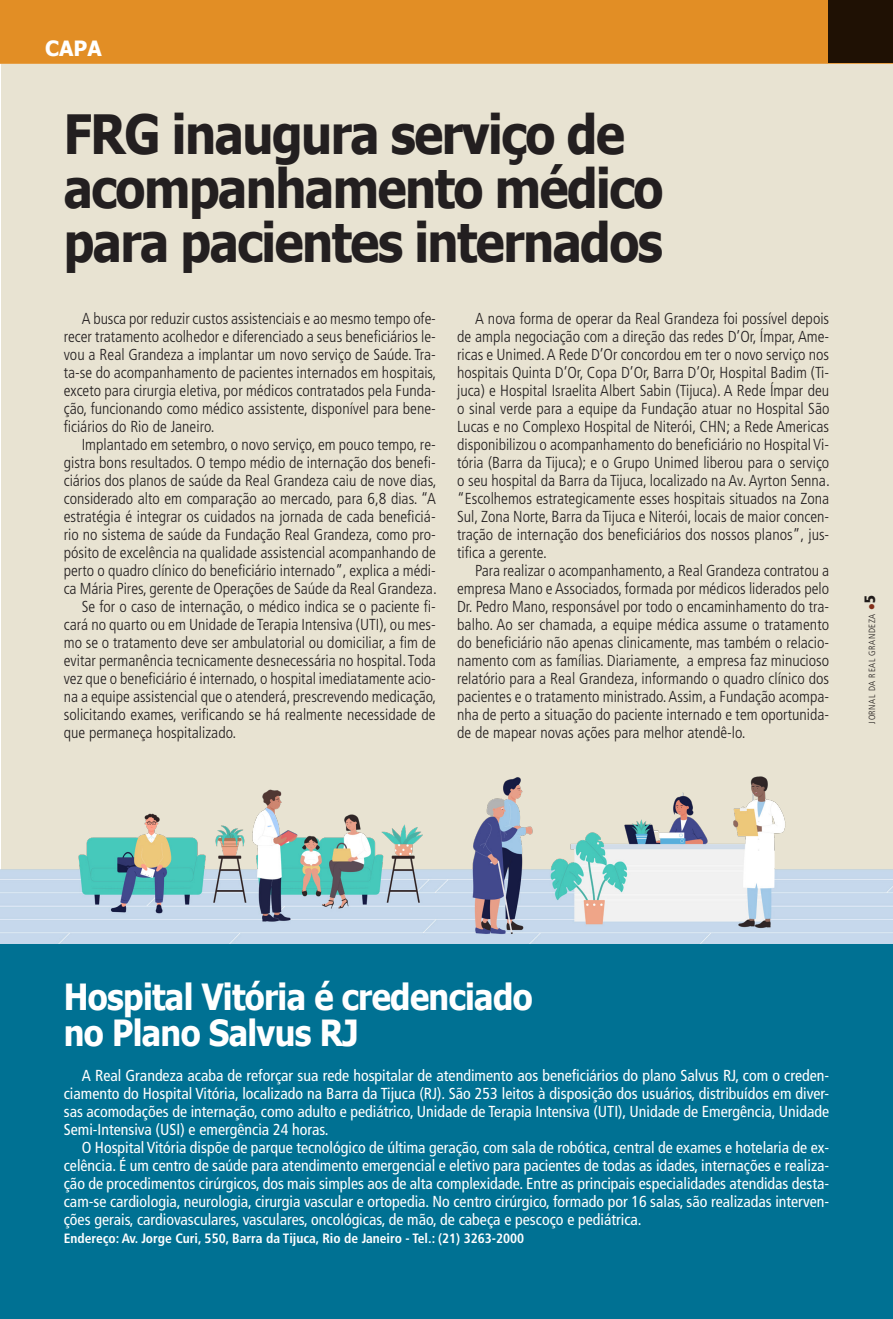
<style>
.page{position:relative;width:893px;height:1319px;background:#fff}
.page>*{position:absolute;margin:0;border:0;box-sizing:border-box;transform-origin:0 0}
.Titulo_1{font:700 54px/54px "Tahoma";letter-spacing:-.03em;color:#231f20;scale:.9 1}
.Titulo_1-2{font:700 36px "Tahoma";letter-spacing:-.02em;color:#fff;scale:.9 1}
.t1{font:700 21px "Tahoma";color:#fff}
.Texto{font:300 condensed 15.9px/18px "Frutiger";color:#231f20;text-align:justify}
.Texto-2{font:condensed 15.9px/18px "Frutiger";color:#fff;text-align:justify}
.Legenda{font:700 condensed 13.5px "Frutiger";color:#fff}
.t2{font:300 condensed 9px "Frutiger";letter-spacing:.06em;color:#231f20}
.s1{color:#8f3520}
.s2{font-weight:900;font-size:15px}
</style>
<div class="page">
<div style="left:0;top:0;width:893px;height:64px;background:#e28e25"></div>
<div style="left:1px;top:64px;width:892px;height:888px;background:#e8e3d2"></div>
<img style="left:1px;top:776px;width:892px;height:168px">
<div style="left:0;top:944px;width:893px;height:374px;background:#007193"></div>
<div style="left:828px;top:0;width:65px;height:63px;background:#1f1104"></div>
<p class="t1" style="left:45px;top:33px;width:58px">CAPA</p>
<p class="Titulo_1" style="left:64px;top:110px;width:668px">FRG inaugura serviço de acompanhamento médico para pacientes internados</p>
<p class="Texto" style="left:64px;top:310px;width:374px;text-indent:18px">A busca por reduzir custos assistenciais e ao mesmo tempo ofe&shy;recer tratamento acolhedor e diferenciado a seus beneficiários le&shy;vou a Real Grandeza a implantar um novo serviço de Saúde. Tra&shy;ta-se do acompanhamento de pacientes internados em hospitais, exceto para cirurgia eletiva, por médicos contratados pela Funda&shy;ção, funcionando como médico assistente, disponível para bene&shy;ficiários do Rio de Janeiro.</p>
<p class="Texto" style="left:64px;top:436px;width:375px;text-indent:18px">Implantado em setembro, o novo serviço, em pouco tempo, re&shy;gistra bons resultados. O tempo médio de internação dos benefi&shy;ciários dos planos de saúde da Real Grandeza caiu de nove dias, considerado alto em comparação ao mercado, para 6,8 dias. “A estratégia é integrar os cuidados na jornada de cada beneficiá&shy;rio no sistema de saúde da Fundação Real Grandeza, como pro&shy;pósito de excelência na qualidade assistencial acompanhando de perto o quadro clínico do beneficiário internado”, explica a médi&shy;ca Mária Pires, gerente de Operações de Saúde da Real Grandeza.</p>
<p class="Texto" style="left:64px;top:598px;width:374px;text-indent:18px">Se for o caso de internação, o médico indica se o paciente fi&shy;cará no quarto ou em Unidade de Terapia Intensiva (UTI), ou mes&shy;mo se o tratamento deve ser ambulatorial ou domiciliar, a fim de evitar permanência tecnicamente desnecessária no hospital. Toda vez que o beneficiário é internado, o hospital imediatamente acio&shy;na a equipe assistencial que o atenderá, prescrevendo medicação, solicitando exames, verificando se há realmente necessidade de que permaneça hospitalizado.</p>
<p class="Texto" style="left:457px;top:310px;width:374px;text-indent:18px">A nova forma de operar da Real Grandeza foi possível depois de ampla negociação com a direção das redes D’Or, Ímpar, Ame&shy;ricas e Unimed. A Rede D’Or concordou em ter o novo serviço nos hospitais Quinta D’Or, Copa D’Or, Barra D’Or, Hospital Badim (Ti&shy;juca) e Hospital Israelita Albert Sabin (Tijuca). A Rede Ímpar deu o sinal verde para a equipe da Fundação atuar no Hospital São Lucas e no Complexo Hospital de Niterói, CHN; a Rede Americas disponibilizou o acompanhamento do beneficiário no Hospital Vi&shy;tória (Barra da Tijuca); e o Grupo Unimed liberou para o serviço o seu hospital da Barra da Tijuca, localizado na Av. Ayrton Senna. “Escolhemos estrategicamente esses hospitais situados na Zona Sul, Zona Norte, Barra da Tijuca e Niterói, locais de maior concen&shy;tração de internação dos beneficiários dos nossos planos”, jus&shy;tifica a gerente.</p>
<p class="Texto" style="left:457px;top:562px;width:374px;text-indent:18px">Para realizar o acompanhamento, a Real Grandeza contratou a empresa Mano e Associados, formada por médicos liderados pelo Dr. Pedro Mano, responsável por todo o encaminhamento do tra&shy;balho. Ao ser chamada, a equipe médica assume o tratamento do beneficiário não apenas clinicamente, mas também o relacio&shy;namento com as famílias. Diariamente, a empresa faz minucioso relatório para a Real Grandeza, informando o quadro clínico dos pacientes e o tratamento ministrado. Assim, a Fundação acompa&shy;nha de perto a situação do paciente internado e tem oportunida&shy;de de mapear novas ações para melhor atendê-lo.</p>
<p class="t2" style="left:867px;top:723px;width:130px;rotate:-90deg">JORNAL DA REAL GRANDEZA <span class="s1">●</span><span class="s2">5</span></p>
<p class="Titulo_1-2" style="left:64px;top:971px;width:523px">Hospital Vitória é credenciado</p>
<p class="Titulo_1-2" style="left:64px;top:1007px;width:329px">no Plano Salvus RJ</p>
<p class="Texto-2" style="left:64px;top:1066px;width:767px;text-indent:18px">A Real Grandeza acaba de reforçar sua rede hospitalar de atendimento aos beneficiários do plano Salvus RJ, com o creden&shy;ciamento do Hospital Vitória, localizado na Barra da Tijuca (RJ). São 253 leitos à disposição dos usuários, distribuídos em diver&shy;sas acomodações de internação, como adulto e pediátrico, Unidade de Terapia Intensiva (UTI), Unidade de Emergência, Unidade Semi-Intensiva (USI) e emergência 24 horas.</p>
<p class="Texto-2" style="left:64px;top:1138px;width:767px;text-indent:18px">O Hospital Vitória dispõe de parque tecnológico de última geração, com sala de robótica, central de exames e hotelaria de ex&shy;celência. É um centro de saúde para atendimento emergencial e eletivo para pacientes de todas as idades, internações e realiza&shy;ção de procedimentos cirúrgicos, dos mais simples aos de alta complexidade. Entre as principais especialidades atendidas desta&shy;cam-se cardiologia, neurologia, cirurgia vascular e ortopedia. No centro cirúrgico, formado por 16 salas, são realizadas interven&shy;ções gerais, cardiovasculares, vasculares, oncológicas, de mão, de cabeça e pescoço e pediátrica.</p>
<p class="Legenda" style="left:64px;top:1229px;width:462px">Endereço: Av. Jorge Curi, 550, Barra da Tijuca, Rio de Janeiro - Tel.: (21) 3263-2000</p>
</div>
